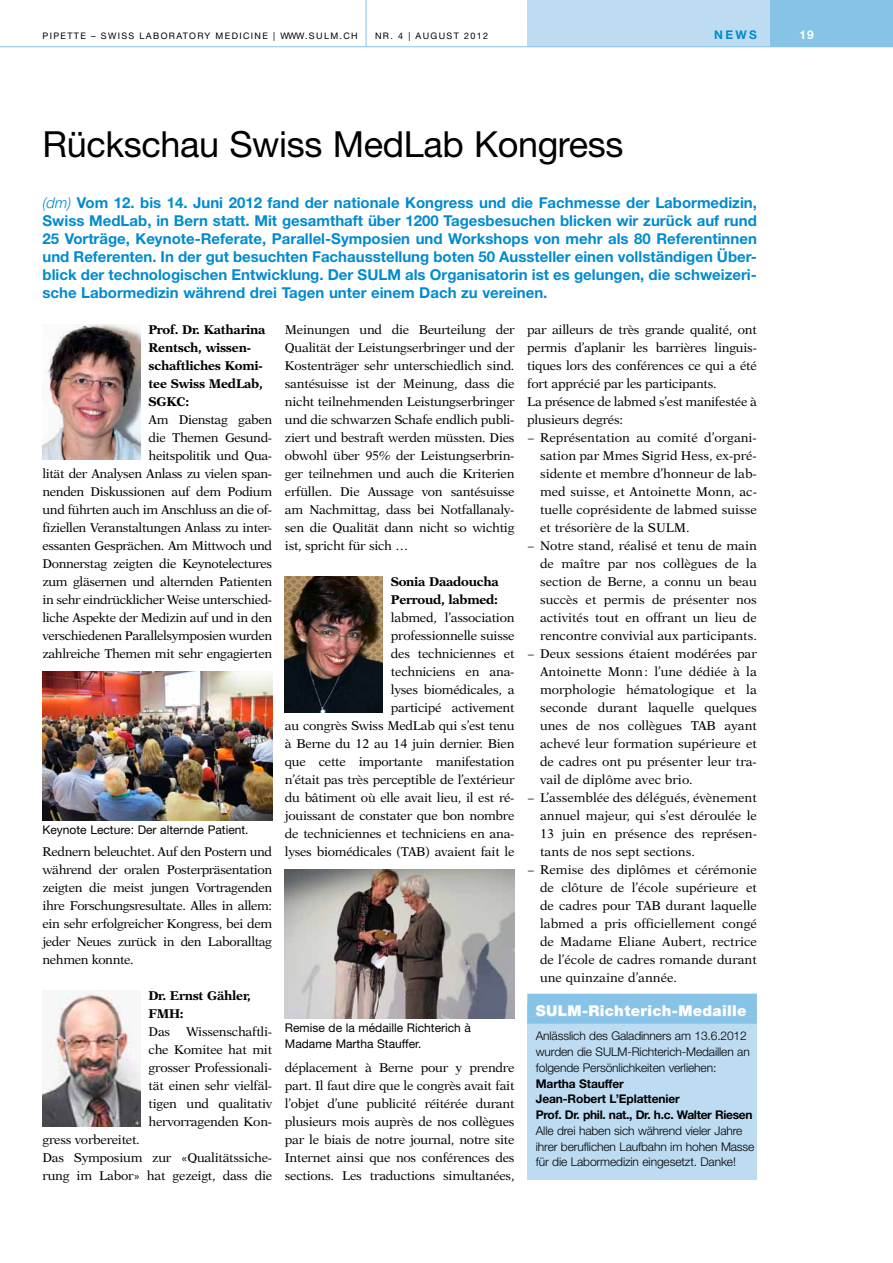
<style>
.page{position:relative;width:893px;height:1263px;background:#fff}
.page>*{position:absolute;margin:0;border:0;box-sizing:border-box;transform-origin:0 0}
.t1{font:36px "Helvetica Neue";letter-spacing:-.01em;color:#000}
.t2{font:700 15px/18px "Helvetica Neue";color:#008bd0;text-align:justify}
.t3{font:900 15px "Helvetica Neue";letter-spacing:.02em;color:#fff}
.t4{font:12.75px/18px "New Aster";letter-spacing:-.02em;color:#000;text-align:justify}
.t5{font:12.75px "New Aster";color:#000}
.t6{font:700 12.75px/18px "New Aster";letter-spacing:-.02em;color:#000}
.t7{font:300 12px/15.8px "Helvetica Neue";letter-spacing:-.01em;color:#000}
.t8{font:12px/15.8px "Helvetica Neue";color:#000}
.t9{font:700 12px/15.8px "Helvetica Neue";letter-spacing:-.01em;color:#000}
.t10{font:700 12px "Helvetica Neue";color:#008bd0}
.t11{font:700 12px "Helvetica Neue";color:#fff}
.t12{font:9px "Helvetica Neue";letter-spacing:.15em;color:#000}
.s1{font-weight:300;font-style:italic}
</style>
<div class="page">
<div style="left:527px;top:0;width:366px;height:47px;background:#87c3e7"></div>
<div style="left:527px;top:0;width:243px;height:47px;background:#bddbf1"></div>
<hr style="left:0;top:46px;width:893px;height:1px;background:#87c3e7">
<hr style="left:366px;top:0;width:1px;height:47px;background:#87c3e7">
<img style="left:43px;top:325px;width:97px;height:135px">
<img style="left:43px;top:671px;width:229px;height:149px">
<img style="left:43px;top:991px;width:97px;height:135px">
<img style="left:285px;top:577px;width:97px;height:135px">
<img style="left:285px;top:869px;width:229px;height:149px">
<div style="left:527px;top:1005px;width:230px;height:175px;background:#bddbf1"></div>
<div style="left:527px;top:994px;width:230px;height:22px;background:#87c3e7"></div>
<div style="left:527px;top:1016px;width:230px;height:8px;background:#87c3e7"></div>
<p class="t12" style="left:43px;top:30px;width:317px">pipette – swiss laboratory medicine | www.sulm.ch</p>
<p class="t12" style="left:375px;top:30px;width:115px">NR. 4 | august 2012</p>
<p class="t10" style="left:714px;top:27px;width:43px">news</p>
<p class="t11" style="left:799px;top:27px;width:16px">19</p>
<h1 class="t1" style="left:43px;top:122px;width:583px">Rückschau Swiss MedLab Kongress</h1>
<p class="t2" style="left:43px;top:193px;width:716px"><span class="s1">(dm)</span> Vom 12. bis 14. Juni 2012 fand der nationale Kongress und die Fachmesse der Labormedizin, Swiss MedLab, in Bern statt. Mit gesamthaft über 1200 Tagesbesuchen blicken wir zurück auf rund 25 Vorträge, Keynote-Referate, Parallel-Symposien und Workshops von mehr als 80 Referentinnen und Referenten. In der gut besuchten Fachausstellung boten 50 Aussteller einen vollständigen Über&shy;blick der technologischen Entwicklung. Der SULM als Organisatorin ist es gelungen, die schweizeri&shy;sche Labormedizin während drei Tagen unter einem Dach zu vereinen.</p>
<p class="t6" style="left:148px;top:321px;width:119px">Prof. Dr. Katharina<br>Rentsch, wissen&shy;schaftliches Komi&shy;tee Swiss MedLab,<br>SGKC:</p>
<p class="t4" style="left:43px;top:411px;width:231px;text-align:right">Am Dienstag gaben<br>die Themen Gesund-<br>heitspolitik und Qua-<br>lität der Analysen Anlass zu vielen span&shy;nenden Diskussionen auf dem Podium und führten auch im Anschluss an die of&shy;fiziellen Veranstaltungen Anlass zu inter&shy;essanten Gesprächen. Am Mittwoch und Donnerstag zeigten die Keynotelectures zum gläsernen und alternden Patienten in sehr eindrücklicher Weise unterschied&shy;liche Aspekte der Medizin auf und in den verschiedenen Parallelsymposien wurden zahlreiche Themen mit sehr engagierten</p>
<p class="t4" style="left:527px;top:321px;width:231px">par ailleurs de très grande qualité, ont</p>
<p class="t4" style="left:527px;top:339px;width:231px">permis d’aplanir les barrières linguis-</p>
<p class="t4" style="left:527px;top:357px;width:231px">tiques lors des conférences ce qui a été</p>
<p class="t4" style="left:527px;top:375px;width:191px">fort apprécié par les participants.</p>
<p class="t4" style="left:527px;top:393px;width:231px">La présence de labmed s’est manifestée à</p>
<p class="t4" style="left:527px;top:411px;width:97px">plusieurs degrés:</p>
<p class="t5" style="left:527px;top:430px;width:231px">− Représentation au comité d’organi-</p>
<p class="t5" style="left:540px;top:448px;width:218px">sation par Mmes Sigrid Hess, ex-pré-</p>
<p class="t5" style="left:540px;top:466px;width:218px">sidente et membre d’honneur de lab-</p>
<p class="t5" style="left:540px;top:484px;width:218px">med suisse, et Antoinette Monn, ac-</p>
<p class="t5" style="left:540px;top:502px;width:218px">tuelle coprésidente de labmed suisse</p>
<p class="t5" style="left:540px;top:520px;width:151px">et trésorière de la SULM.</p>
<p class="t5" style="left:527px;top:538px;width:231px">− Notre stand, réalisé et tenu de main</p>
<p class="t5" style="left:540px;top:556px;width:218px">de maître par nos collègues de la</p>
<p class="t5" style="left:540px;top:574px;width:218px">section de Berne, a connu un beau</p>
<p class="t5" style="left:540px;top:592px;width:218px">succès et permis de présenter nos</p>
<p class="t5" style="left:540px;top:610px;width:218px">activités tout en offrant un lieu de</p>
<p class="t5" style="left:540px;top:628px;width:218px">rencontre convivial aux participants.</p>
<p class="t5" style="left:527px;top:646px;width:231px">− Deux sessions étaient modérées par</p>
<p class="t5" style="left:540px;top:664px;width:218px">Antoinette Monn: l’une dédiée à la</p>
<p class="t5" style="left:540px;top:682px;width:218px">morphologie hématologique et la</p>
<p class="t5" style="left:540px;top:700px;width:218px">seconde durant laquelle quelques</p>
<p class="t5" style="left:540px;top:718px;width:218px">unes de nos collègues TAB ayant</p>
<p class="t5" style="left:540px;top:736px;width:218px">achevé leur formation supérieure et</p>
<p class="t5" style="left:540px;top:754px;width:218px">de cadres ont pu présenter leur tra-</p>
<p class="t5" style="left:540px;top:772px;width:154px">vail de diplôme avec brio.</p>
<p class="t5" style="left:527px;top:790px;width:231px">− L’assemblée des délégués, évènement</p>
<p class="t5" style="left:540px;top:808px;width:218px">annuel majeur, qui s’est déroulée le</p>
<p class="t5" style="left:540px;top:826px;width:218px">13 juin en présence des représen-</p>
<p class="t5" style="left:540px;top:844px;width:156px">tants de nos sept sections.</p>
<p class="t5" style="left:527px;top:862px;width:231px">− Remise des diplômes et cérémonie</p>
<p class="t5" style="left:540px;top:880px;width:218px">de clôture de l’école supérieure et</p>
<p class="t5" style="left:540px;top:898px;width:218px">de cadres pour TAB durant laquelle</p>
<p class="t5" style="left:540px;top:916px;width:218px">labmed a pris officiellement congé</p>
<p class="t5" style="left:540px;top:934px;width:218px">de Madame Eliane Aubert, rectrice</p>
<p class="t5" style="left:540px;top:952px;width:218px">de l’école de cadres romande durant</p>
<p class="t5" style="left:540px;top:970px;width:138px">une quinzaine d’année.</p>
<p class="t3" style="left:536px;top:1002px;width:212px">SULM-Richterich-Medaille</p>
<p class="t7" style="left:536px;top:1028px;width:216px">Anlässlich des Galadinners am 13.6.2012 wurden die SULM-Richterich-Medaillen an folgende Persönlichkeiten verliehen:</p>
<p class="t9" style="left:536px;top:1075px;width:218px">Martha Stauffer<br>Jean-Robert L’Eplattenier<br>Prof. Dr. phil. nat., Dr. h.c. Walter Riesen</p>
<p class="t7" style="left:536px;top:1122px;width:220px">Alle drei haben sich während vieler Jahre ihrer beruflichen Laufbahn im hohen Masse für die Labormedizin eingesetzt. Danke!</p>
<p class="t4" style="left:285px;top:321px;width:231px">Meinungen und die Beurteilung der Qualität der Leistungserbringer und der Kostenträger sehr unterschiedlich sind. santésuisse ist der Meinung, dass die nicht teilnehmenden Leistungserbringer und die schwarzen Schafe endlich publi&shy;ziert und bestraft werden müssten. Dies obwohl über 95% der Leistungserbrin&shy;ger teilnehmen und auch die Kriterien erfüllen. Die Aussage von santésuisse am Nachmittag, dass bei Notfallanaly&shy;sen die Qualität dann nicht so wichtig ist, spricht für sich …</p>
<p class="t6" style="left:391px;top:573px;width:109px">Sonia Daadoucha<br>Perroud, labmed:</p>
<p class="t4" style="left:285px;top:609px;width:231px;text-align:right">labmed, l’association<br>professionnelle suisse<br>des techniciennes et<br>techniciens en ana-<br>lyses biomédicales, a<br>participé activement<br>au congrès Swiss MedLab qui s’est tenu à Berne du 12 au 14 juin dernier. Bien que cette importante manifestation n’était pas très perceptible de l’extérieur du bâtiment où elle avait lieu, il est ré&shy;jouissant de constater que bon nombre de techniciennes et techniciens en ana&shy;lyses biomédicales (TAB) avaient fait le</p>
<p class="t8" style="left:43px;top:822px;width:208px">Keynote Lecture: Der alternde Patient.</p>
<p class="t4" style="left:43px;top:843px;width:231px">Rednern beleuchtet. Auf den Postern und während der oralen Posterpräsentation zeigten die meist jungen Vortragenden ihre Forschungsresultate. Alles in allem: ein sehr erfolgreicher Kongress, bei dem jeder Neues zurück in den Laboralltag nehmen konnte.</p>
<p class="t6" style="left:148px;top:987px;width:104px">Dr. Ernst Gähler,<br>FMH:</p>
<p class="t4" style="left:149px;top:1023px;width:23px">Das</p>
<p class="t8" style="left:285px;top:1020px;width:188px">Remise de la médaille Richterich à<br>Madame Martha Stauffer.</p>
<p class="t4" style="left:285px;top:1059px;width:231px">déplacement à Berne pour y prendre part. Il faut dire que le congrès avait fait l’objet d’une publicité réitérée durant plusieurs mois auprès de nos collègues par le biais de notre journal, notre site Internet ainsi que nos conférences des sections. Les traductions simultanées,</p>
<p class="t4" style="left:149px;top:1023px;width:125px;text-indent:38px">Wissenschaftli&shy;che Komitee hat mit grosser Professionali&shy;tät einen sehr vielfäl&shy;tigen und qualitativ hervorragenden Kon-</p>
<p class="t4" style="left:43px;top:1131px;width:231px;text-align:left">gress vorbereitet.<br>Das Symposium zur «Qualitätssiche&shy;rung im Labor» hat gezeigt, dass die</p>
</div>
